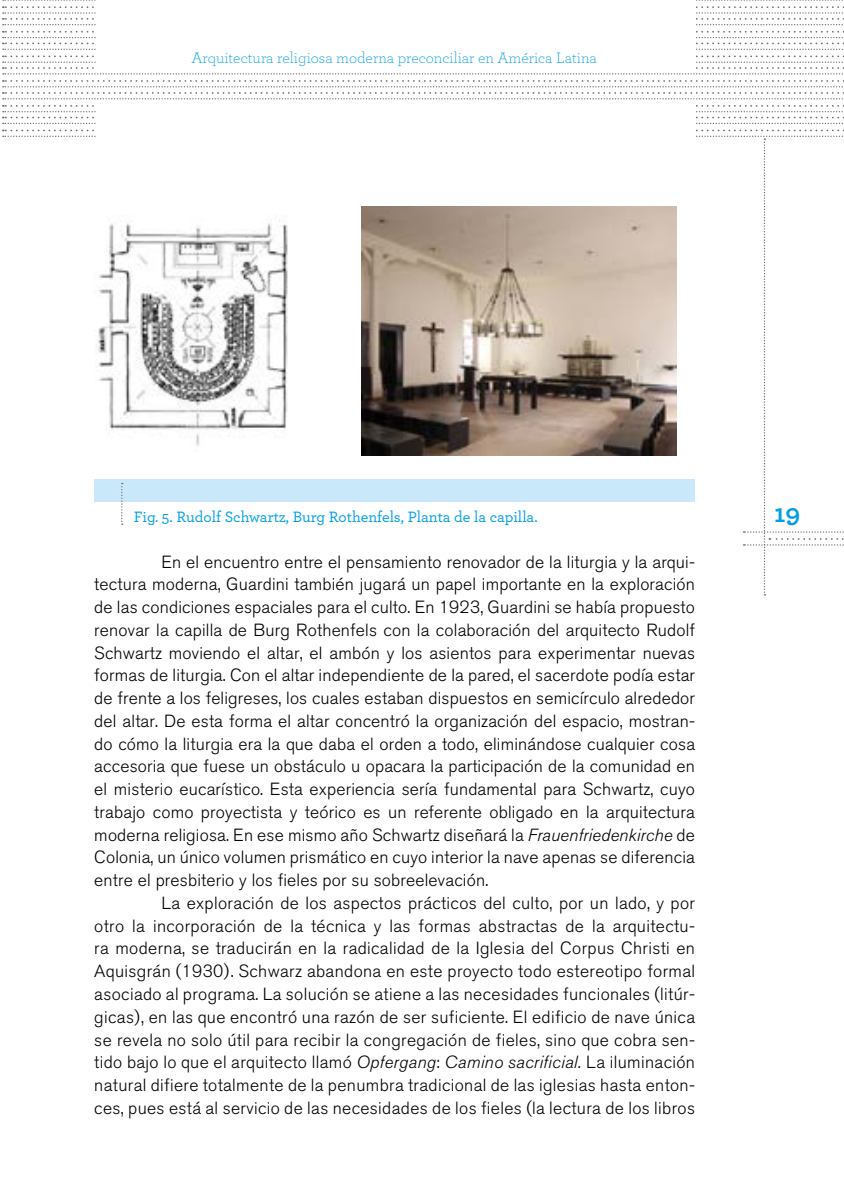
<style>
.page{position:relative;width:844px;height:1191px;background:#fff}
.page>*{position:absolute;margin:0;border:0;box-sizing:border-box;transform-origin:0 0}
.t1{font:700 26.25px "Archer Pro";color:#009fe3}
.t2{font:300 17.5px/22.8px "Akzidenz Grotesk BQ";letter-spacing:.015em;color:#000;text-align:justify}
.t3{font:300 15.75px "Archer Pro";color:#009fe3}
.t4{font:500 15.75px "Archer Pro";color:#009fe3}
.s1{font-style:italic}
</style>
<div class="page">
<svg style="left:3px;top:0;width:841px;height:25px"></svg>
<svg style="left:3px;top:105px;width:841px;height:19px"></svg>
<svg style="left:3px;top:31px;width:841px;height:68px"></svg>
<div style="left:96px;top:103px;width:598px;height:63px;background:#fff"></div>
<div style="left:96px;top:0;width:598px;height:70px;background:#fff"></div>
<svg style="left:3px;top:130px;width:841px;height:465px"></svg>
<img style="left:94px;top:203px;width:200px;height:253px">
<img style="left:361px;top:206px;width:315px;height:250px">
<p class="t3" style="left:191px;top:48px;width:407px">Arquitectura religiosa moderna preconciliar en América Latina</p>
<p class="t4" style="left:134px;top:505px;width:405px">Fig. 5. Rudolf Schwartz, Burg Rothenfels, Planta de la capilla.</p>
<h1 class="t1" style="left:774px;top:492px;width:28px">19</h1>
<p class="t2" style="left:94px;top:550px;width:602px;text-indent:67px">En el encuentro entre el pensamiento renovador de la liturgia y la arqui&shy;tectura moderna, Guardini también jugará un papel importante en la exploración de las condiciones espaciales para el culto. En 1923, Guardini se había propuesto renovar la capilla de Burg Rothenfels con la colaboración del arquitecto Rudolf Schwartz moviendo el altar, el ambón y los asientos para experimentar nuevas formas de liturgia. Con el altar independiente de la pared, el sacerdote podía estar de frente a los feligreses, los cuales estaban dispuestos en semicírculo alrededor del altar. De esta forma el altar concentró la organización del espacio, mostran&shy;do cómo la liturgia era la que daba el orden a todo, eliminándose cualquier cosa accesoria que fuese un obstáculo u opacara la participación de la comunidad en el misterio eucarístico. Esta experiencia sería fundamental para Schwartz, cuyo trabajo como proyectista y teórico es un referente obligado en la arquitectura moderna religiosa. En ese mismo año Schwartz diseñará la <span class="s1">Frauenfriedenkirche</span> de Colonia, un único volumen prismático en cuyo interior la nave apenas se diferencia entre el presbiterio y los fieles por su sobreelevación.</p>
<p class="t2" style="left:94px;top:892px;width:602px;text-indent:67px">La exploración de los aspectos prácticos del culto, por un lado, y por otro la incorporación de la técnica y las formas abstractas de la arquitectu&shy;ra moderna, se traducirán en la radicalidad de la Iglesia del Corpus Christi en Aquisgrán (1930). Schwarz abandona en este proyecto todo estereotipo formal asociado al programa. La solución se atiene a las necesidades funcionales (litúr&shy;gicas), en las que encontró una razón de ser suficiente. El edificio de nave única se revela no solo útil para recibir la congregación de fieles, sino que cobra sen&shy;tido bajo lo que el arquitecto llamó <span class="s1">Opfergang</span>: <span class="s1">Camino sacrificial.</span> La iluminación natural difiere totalmente de la penumbra tradicional de las iglesias hasta enton&shy;ces, pues está al servicio de las necesidades de los fieles (la lectura de los libros</p>
</div>
